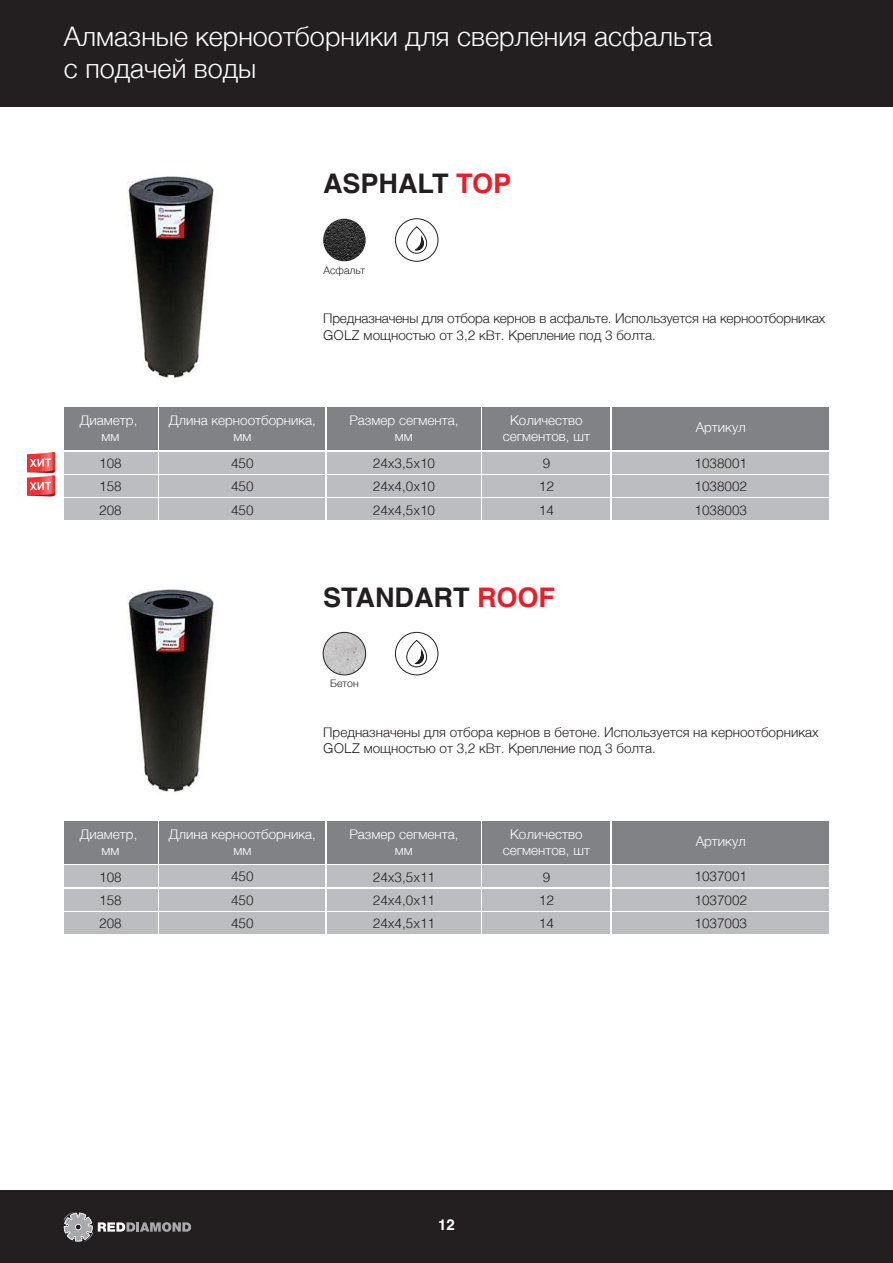
<style>
.page{position:relative;width:893px;height:1263px;background:#fff}
.page>*{position:absolute;margin:0;border:0;box-sizing:border-box;transform-origin:0 0}
.t1{font:300 27px/32.4px "Helvetica";color:#fff}
.t2{font:700 27px "Helvetica";color:#231f20}
.t3{font:700 15px "Helvetica";color:#fff}
.t4{font:300 13.5px/23.4px "Helvetica";color:#231f20}
.t5{font:300 13.5px/16.2px "Helvetica";color:#fff;text-align:center}
.t6{font:300 10.5px "Helvetica";color:#231f20}
.s1{color:#ee1d23}
</style>
<div class="page">
<div style="left:0;top:0;width:893px;height:106px;background:#231f20"></div>
<div style="left:0;top:1191px;width:893px;height:72px;background:#231f20"></div>
<div style="left:395px;top:218px;width:43px;height:44px;border:1px solid #231f20;border-radius:50%"></div>
<svg style="left:406px;top:226px;width:21px;height:28px"></svg>
<div style="left:159px;top:407px;width:166px;height:43px;background:#808285"></div>
<div style="left:327px;top:407px;width:153px;height:43px;background:#808285"></div>
<div style="left:483px;top:407px;width:127px;height:43px;background:#808285"></div>
<div style="left:612px;top:407px;width:217px;height:43px;background:#808285"></div>
<div style="left:64px;top:407px;width:93px;height:43px;background:#808285"></div>
<div style="left:64px;top:475px;width:93px;height:22px;background:#bcbdc0"></div>
<div style="left:64px;top:499px;width:93px;height:21px;background:#bcbdc0"></div>
<div style="left:159px;top:475px;width:166px;height:22px;background:#bcbdc0"></div>
<div style="left:327px;top:475px;width:153px;height:22px;background:#bcbdc0"></div>
<div style="left:483px;top:475px;width:127px;height:22px;background:#bcbdc0"></div>
<div style="left:612px;top:475px;width:217px;height:22px;background:#bcbdc0"></div>
<div style="left:159px;top:499px;width:166px;height:21px;background:#bcbdc0"></div>
<div style="left:327px;top:499px;width:153px;height:21px;background:#bcbdc0"></div>
<div style="left:483px;top:499px;width:127px;height:21px;background:#bcbdc0"></div>
<div style="left:612px;top:499px;width:217px;height:21px;background:#bcbdc0"></div>
<div style="left:159px;top:452px;width:166px;height:21px;background:#bcbdc0"></div>
<div style="left:64px;top:452px;width:93px;height:21px;background:#bcbdc0"></div>
<div style="left:327px;top:452px;width:153px;height:21px;background:#bcbdc0"></div>
<div style="left:483px;top:452px;width:127px;height:21px;background:#bcbdc0"></div>
<div style="left:612px;top:452px;width:217px;height:21px;background:#bcbdc0"></div>
<svg style="left:27px;top:452px;width:29px;height:45px"></svg>
<img style="left:323px;top:219px;width:43px;height:42px;border-radius:21px">
<img style="left:127px;top:176px;width:87px;height:202px">
<div style="left:159px;top:821px;width:166px;height:42px;background:#808285"></div>
<div style="left:327px;top:821px;width:153px;height:42px;background:#808285"></div>
<div style="left:483px;top:821px;width:127px;height:42px;background:#808285"></div>
<div style="left:612px;top:821px;width:217px;height:42px;background:#808285"></div>
<div style="left:64px;top:821px;width:93px;height:42px;background:#808285"></div>
<div style="left:64px;top:889px;width:93px;height:21px;background:#bcbdc0"></div>
<div style="left:64px;top:912px;width:93px;height:21px;background:#bcbdc0"></div>
<div style="left:159px;top:889px;width:166px;height:21px;background:#bcbdc0"></div>
<div style="left:327px;top:889px;width:153px;height:21px;background:#bcbdc0"></div>
<div style="left:483px;top:889px;width:127px;height:21px;background:#bcbdc0"></div>
<div style="left:612px;top:889px;width:217px;height:21px;background:#bcbdc0"></div>
<div style="left:159px;top:912px;width:166px;height:21px;background:#bcbdc0"></div>
<div style="left:327px;top:912px;width:153px;height:21px;background:#bcbdc0"></div>
<div style="left:483px;top:912px;width:127px;height:21px;background:#bcbdc0"></div>
<div style="left:612px;top:912px;width:217px;height:21px;background:#bcbdc0"></div>
<div style="left:159px;top:865px;width:166px;height:22px;background:#bcbdc0"></div>
<div style="left:64px;top:865px;width:93px;height:22px;background:#bcbdc0"></div>
<div style="left:327px;top:865px;width:153px;height:22px;background:#bcbdc0"></div>
<div style="left:483px;top:865px;width:127px;height:22px;background:#bcbdc0"></div>
<div style="left:612px;top:865px;width:217px;height:22px;background:#bcbdc0"></div>
<img style="left:127px;top:589px;width:87px;height:203px">
<img style="left:323px;top:632px;width:43px;height:43px;border-radius:21px">
<div style="left:323px;top:632px;width:43px;height:43px;border:1px solid #231f20;border-radius:50%"></div>
<div style="left:395px;top:632px;width:43px;height:43px;border:1px solid #231f20;border-radius:50%"></div>
<svg style="left:406px;top:639px;width:21px;height:29px"></svg>
<svg style="left:64px;top:1212px;width:127px;height:30px"></svg>
<h1 class="t1" style="left:64px;top:18px;width:650px">Алмазные керноотборники для сверления асфальта с подачей воды</h1>
<h1 class="t2" style="left:323px;top:167px;width:190px">ASPHALT <span class="s1">TOP</span></h1>
<p class="t6" style="left:324px;top:261px;width:43px">Асфальт</p>
<p class="t4" style="left:323px;top:310px;width:504px;line-height:16.2px">Предназначены для отбора кернов в асфальте. Используется на керноотборниках<br>GOLZ мощностью от 3,2 кВт. Крепление под 3 болта.</p>
<p class="t5" style="left:80px;top:411px;width:59px">Диаметр, мм</p>
<p class="t5" style="left:169px;top:411px;width:149px">Длина керноотборника, мм</p>
<p class="t5" style="left:349px;top:411px;width:111px">Размер сегмента, мм</p>
<p class="t5" style="left:503px;top:411px;width:89px">Количество сегментов, шт</p>
<p class="t5" style="left:696px;top:418px;width:52px">Артикул</p>
<p class="t4" style="left:99px;top:474px;width:24px">158<br>208</p>
<p class="t4" style="left:231px;top:474px;width:24px">450<br>450</p>
<p class="t4" style="left:231px;top:450px;width:24px">450</p>
<p class="t4" style="left:694px;top:450px;width:54px;text-align:justify">1038001<br>1038002<br>1038003</p>
<p class="t4" style="left:99px;top:450px;width:24px">108</p>
<p class="t4" style="left:373px;top:450px;width:64px;text-align:justify">24x3,5x10<br>24x4,0x10<br>24x4,5x10</p>
<p class="t4" style="left:539px;top:450px;width:17px">9<br>12<br>14</p>
<h1 class="t2" style="left:323px;top:581px;width:233px">STANDART <span class="s1">ROOF</span></h1>
<p class="t6" style="left:330px;top:674px;width:30px">Бетон</p>
<p class="t4" style="left:323px;top:723px;width:497px;line-height:16.2px">Предназначены для отбора кернов в бетоне. Используется на керноотборниках<br>GOLZ мощностью от 3,2 кВт. Крепление под 3 болта.</p>
<p class="t5" style="left:80px;top:825px;width:59px">Диаметр, мм</p>
<p class="t5" style="left:169px;top:825px;width:149px">Длина керноотборника, мм</p>
<p class="t5" style="left:349px;top:825px;width:111px">Размер сегмента, мм</p>
<p class="t5" style="left:503px;top:825px;width:89px">Количество сегментов, шт</p>
<p class="t5" style="left:696px;top:832px;width:52px">Артикул</p>
<p class="t4" style="left:99px;top:887px;width:24px">158<br>208</p>
<p class="t4" style="left:231px;top:887px;width:24px">450<br>450</p>
<p class="t4" style="left:231px;top:864px;width:24px">450</p>
<p class="t4" style="left:694px;top:864px;width:54px;text-align:justify">1037001<br>1037002<br>1037003</p>
<p class="t4" style="left:99px;top:864px;width:24px">108</p>
<p class="t4" style="left:539px;top:864px;width:17px">9<br>12<br>14</p>
<p class="t4" style="left:373px;top:864px;width:64px;text-align:justify">24x3,5x11<br>24x4,0x11<br>24x4,5x11</p>
<p class="t3" style="left:438px;top:1215px;width:18px">12</p>
</div>
